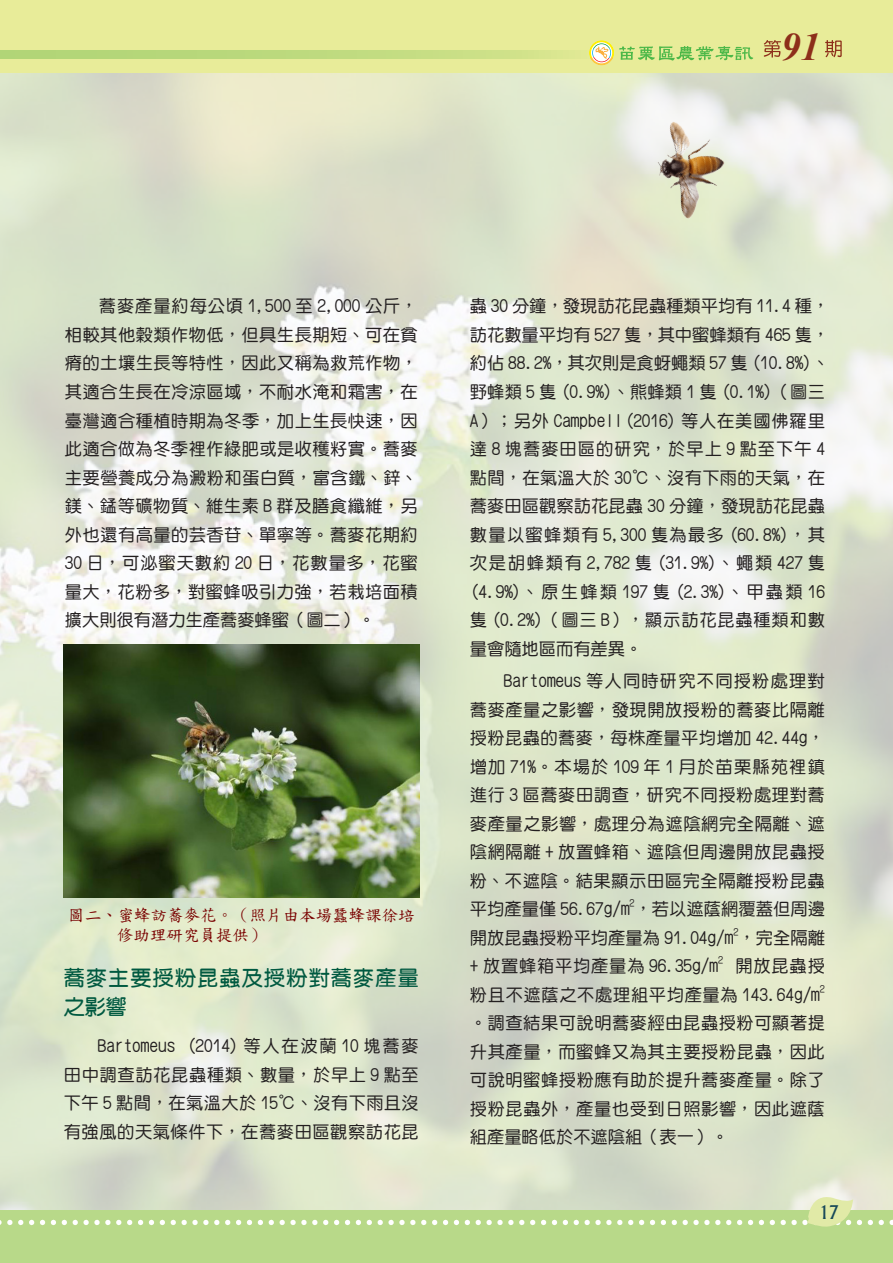
<style>
.page{position:relative;width:893px;height:1263px;background:#fff}
.page>*{position:absolute;margin:0;border:0;box-sizing:border-box;transform-origin:0 0}
.t1{font:italic 700 39px "Times New Roman";color:#8d2f1a}
.t2{font:21px/28.5px "DF Yuan Bd HK BF";letter-spacing:.06em;color:#005940}
.t3{font:500 18px "Albertus";color:#174859;scale:.9 1}
.t4{font:17.25px/28.5px "DF Yuan Md HK BF";letter-spacing:.03em;color:#231f20;text-align:justify}
.t5{font:17.25px/28.5px "DF Yuan Md HK BF";letter-spacing:.005em;color:#231f20}
.t6{font:16.5px/19.5px "DF Kai Shu SB Estd BF";color:#790100}
.t7{font:10.05px "DF Yuan Md HK BF";color:#231f20}
.s1{font-family:"DF Yuan Md HKP BF"}
</style>
<div class="page">
<img style="left:0;top:72px;width:893px;height:1120px">
<div style="left:0;top:1210px;width:893px;height:53px;background:#b8d989"></div>
<div style="left:0;top:0;width:893px;height:72px;background:#e8ec99"></div>
<svg style="left:0;top:50px;width:590px;height:8px;background:#c0db7f"></svg>
<svg style="left:764px;top:40px;width:17px;height:18px"></svg>
<svg style="left:825px;top:40px;width:17px;height:17px"></svg>
<svg style="left:590px;top:41px;width:163px;height:24px"></svg>
<svg style="left:0;top:1192px;width:893px;height:35px"></svg>
<img style="left:625px;top:99px;width:128px;height:133px">
<img style="left:63px;top:645px;width:357px;height:252px">
<h1 class="t1" style="left:781px;top:19px;width:40px">91</h1>
<p class="t4" style="left:65px;top:292px;width:355px;text-indent:34px">蕎麥產量約每公頃 1,500 至 2,000 公斤，相較其他穀類作物低，但具生長期短、可在貧瘠的土壤生長等特性，因此又稱為救荒作物，其適合生長在冷涼區域，不耐水淹和霜害，在臺灣適合種植時期為冬季，加上生長快速，因此適合做為冬季裡作綠肥或是收穫籽實。蕎麥主要營養成分為澱粉和蛋白質，富含鐵、鋅、鎂、錳等礦物質、維生素 B 群及膳食纖維，另外也還有高量的芸香<span class="s1">苷</span>、單寧等。蕎麥花期約30 日，可泌蜜天數約 20 日，花數量多，花蜜量大，花粉多，對蜜蜂吸引力強，若栽培面積擴大則很有潛力生產蕎麥蜂蜜（圖二）。</p>
<p class="t5" style="left:470px;top:292px;width:361px">蟲 30 分鐘，發現訪花昆蟲種類平均有 11.4 種，訪花數量平均有 527 隻，其中蜜蜂類有 465 隻，約佔 88.2%，其次則是食蚜蠅類 57 隻 (10.8%)、野蜂類 5 隻 (0.9%)、熊蜂類 1 隻 (0.1%)（圖三<br>A）；另外 Campbell(2016) 等人在美國佛羅里達 8 塊蕎麥田區的研究，於早上 9 點至下午 4點間，在氣溫大於 30℃、沒有下雨的天氣，在蕎麥田區觀察訪花昆蟲 30 分鐘，發現訪花昆蟲數量以蜜蜂類有 5,300 隻為最多 (60.8%)，其次是胡蜂類有 2,782 隻 (31.9%)、蠅類 427 隻(4.9%)、原生蜂類 197 隻 (2.3%)、甲蟲類 16隻 (0.2%)（圖三 B），顯示訪花昆蟲種類和數量會隨地區而有差異。</p>
<p class="t4" style="left:470px;top:667px;width:357px;text-indent:34px">Bartomeus 等人同時研究不同授粉處理對蕎麥產量之影響，發現開放授粉的蕎麥比隔離授粉昆蟲的蕎麥，每株產量平均增加 42.44g，增加 71%。本場於 109 年 1 月於苗栗縣苑裡鎮進行 3 區蕎麥田調查，研究不同授粉處理對蕎麥產量之影響，處理分為遮陰網完全隔離、遮陰網隔離 + 放置蜂箱、遮陰但周邊開放昆蟲授粉、不遮陰。結果顯示田區完全隔離授粉昆蟲平均產量僅 56.67g/m ，若以遮蔭網覆蓋但周邊</p>
<p class="t7" style="left:630px;top:898px;width:7px">2</p>
<p class="t5" style="left:470px;top:923px;width:357px">開放昆蟲授粉平均產量為 91.04g/m ，完全隔離</p>
<p class="t6" style="left:117px;top:905px;width:299px;text-indent:-49px">圖二、蜜蜂訪蕎麥花。（照片由本場蠶蜂課徐培修助理研究員提供）</p>
<p class="t2" style="left:64px;top:964px;width:356px">蕎麥主要授粉昆蟲及授粉對蕎麥產量之影響</p>
<p class="t4" style="left:64px;top:1031px;width:357px;text-indent:34px">Bartomeus (2014) 等人在波蘭 10 塊蕎麥田中調查訪花昆蟲種類、數量，於早上 9 點至下午 5 點間，在氣溫大於 15℃、沒有下雨且沒有強風的天氣條件下，在蕎麥田區觀察訪花昆</p>
<p class="t7" style="left:733px;top:927px;width:7px">2</p>
<p class="t4" style="left:470px;top:952px;width:250px">+ 放置蜂箱平均產量為 96.35g/m</p>
<p class="t7" style="left:718px;top:955px;width:7px">2</p>
<p class="t4" style="left:470px;top:952px;width:357px;text-align:right">開放昆蟲授<br>粉且不遮蔭之不處理組平均產量為 143.64g/m</p>
<p class="t7" style="left:820px;top:984px;width:7px">2</p>
<p class="t4" style="left:470px;top:1009px;width:357px">。調查結果可說明蕎麥經由昆蟲授粉可顯著提升其產量，而蜜蜂又為其主要授粉昆蟲，因此可說明蜜蜂授粉應有助於提升蕎麥產量。除了授粉昆蟲外，產量也受到日照影響，因此遮蔭組產量略低於不遮陰組（表一）。</p>
<p class="t3" style="left:819px;top:1201px;width:23px">17</p>
</div>
